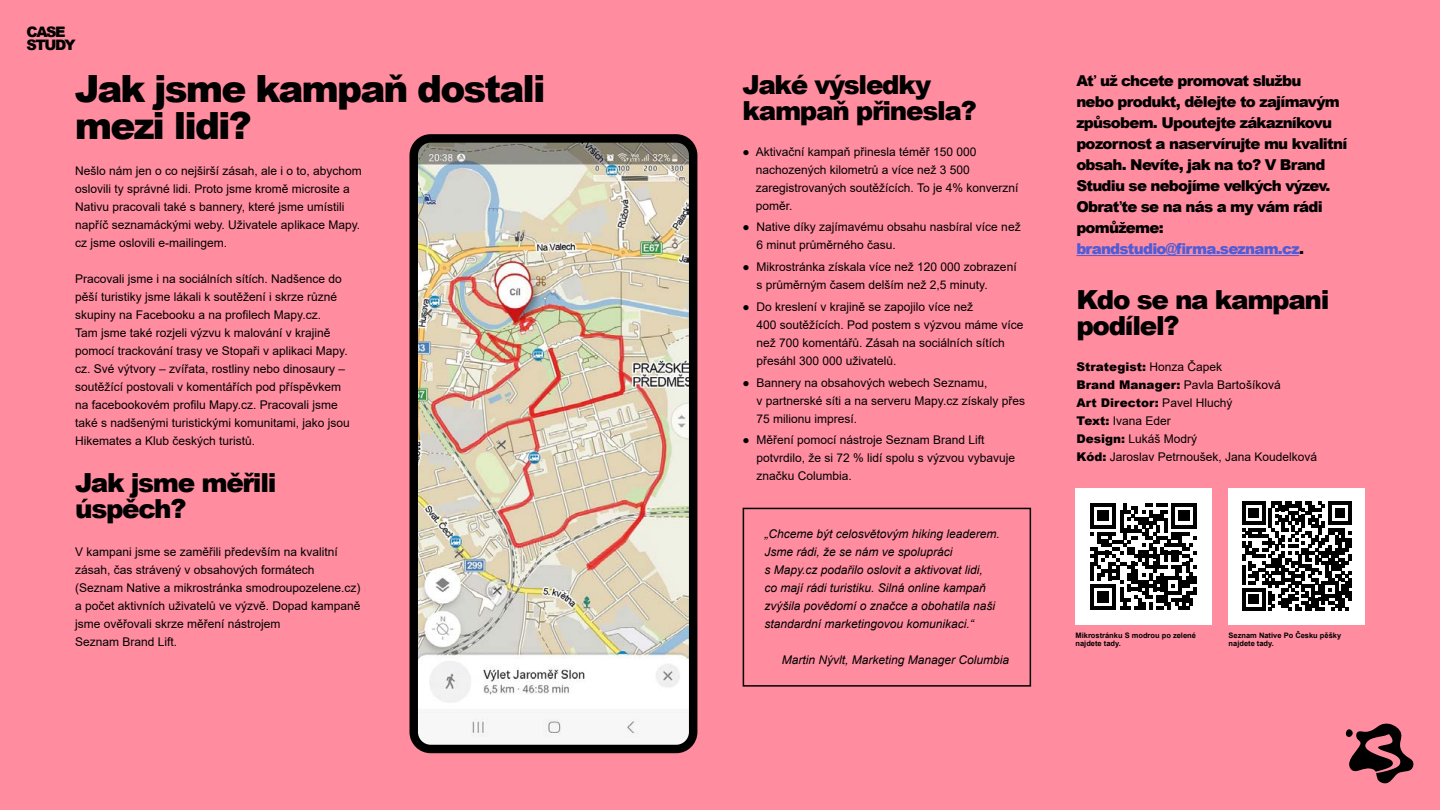
<style>
.page{position:relative;width:1440px;height:810px;background:#ff8c9f}
.page>*{position:absolute;margin:0;border:0;box-sizing:border-box;transform-origin:0 0}
.t1{font:900 37.5px/37.5px "Arial";letter-spacing:-.05em;color:#000}
.t2{font:900 26.25px/26.2px "Arial";letter-spacing:-.05em;color:#000}
.t3{font:900 15px/21px "Arial";letter-spacing:-.05em;color:#000}
.t4{font:900 14.48px/12.4px "Arial";letter-spacing:-.1em;color:#000}
.t5{font:12px/18px "Arial";color:#000}
.t6{font:italic 12px/18px "Arial";color:#000}
.t7{font:700 7.5px/7.9px "Arial";color:#000}
.s1{color:#4f5cd6}
.s2{font-weight:900}
</style>
<div class="page">
<svg style="left:1346px;top:724px;width:67px;height:59px"></svg>
<hr style="left:1076px;top:255px;width:223px;height:1px;background:#4f5cd6">
<div style="left:1076px;top:488px;width:136px;height:136px;background:#fff"></div>
<div style="left:1229px;top:488px;width:136px;height:136px;background:#fff"></div>
<div style="left:743px;top:508px;width:288px;height:179px;border:2px solid #000"></div>
<svg style="left:1090px;top:503px;width:107px;height:107px"></svg>
<svg style="left:1242px;top:501px;width:110px;height:110px"></svg>
<hr style="left:1348px;top:578px;width:4px;height:10px;background:#000">
<hr style="left:1348px;top:591px;width:4px;height:10px;background:#000">
<img style="left:410px;top:134px;width:287px;height:619px">
<p class="t4" style="left:27px;top:26px;width:51px">CASE<br>STUDY</p>
<h1 class="t1" style="left:75px;top:68px;width:472px">Jak jsme kampaň dostali mezi lidi?</h1>
<h2 class="t2" style="left:743px;top:70px;width:236px">Jaké výsledky kampaň přinesla?</h2>
<p class="t5" style="left:756px;top:142px;width:264px;text-indent:-13px">● Aktivační kampaň přinesla téměř 150 000 nachozených kilometrů a více než 3 500 zaregistrovaných soutěžících. To je 4% konverzní poměr.</p>
<p class="t5" style="left:757px;top:218px;width:266px;text-indent:-14px">● Native díky zajímavému obsahu nasbíral více než<br>6 minut průměrného času.</p>
<p class="t5" style="left:757px;top:258px;width:262px;text-indent:-14px">● Mikrostránka získala více než 120 000 zobrazení s průměrným časem delším než 2,5 minuty.</p>
<p class="t5" style="left:757px;top:298px;width:268px;text-indent:-14px">● Do kreslení v krajině se zapojilo více než<br>400 soutěžících. Pod postem s výzvou máme více než 700 komentářů. Zásah na sociálních sítích přesáhl 300 000 uživatelů.</p>
<p class="t5" style="left:757px;top:373px;width:270px;text-indent:-14px">● Bannery na obsahových webech Seznamu,<br>v partnerské síti a na serveru Mapy.cz získaly přes<br>75 milionu impresí.</p>
<p class="t5" style="left:757px;top:431px;width:260px;text-indent:-14px">● Měření pomocí nástroje Seznam Brand Lift potvrdilo, že si 72 % lidí spolu s výzvou vybavuje značku Columbia.</p>
<p class="t5" style="left:75px;top:162px;width:288px">Nešlo nám jen o co nejširší zásah, ale i o to, abychom oslovili ty správné lidi. Proto jsme kromě microsite a Nativu pracovali také s bannery, které jsme umístili napříč seznamáckými weby. Uživatele aplikace Mapy. cz jsme oslovili e-mailingem.</p>
<p class="t5" style="left:75px;top:270px;width:276px">Pracovali jsme i na sociálních sítích. Nadšence do pěší turistiky jsme lákali k soutěžení i skrze různé skupiny na Facebooku a na profilech Mapy.cz.<br>Tam jsme také rozjeli výzvu k malování v krajině pomocí trackování trasy ve Stopaři v aplikaci Mapy. cz. Své výtvory – zvířata, rostliny nebo dinosaury – soutěžící postovali v komentářích pod příspěvkem na facebookovém profilu Mapy.cz. Pracovali jsme také s nadšenými turistickými komunitami, jako jsou Hikemates a Klub českých turistů.</p>
<h2 class="t2" style="left:75px;top:469px;width:203px">Jak jsme měřili úspěch?</h2>
<p class="t5" style="left:75px;top:543px;width:287px">V kampani jsme se zaměřili především na kvalitní zásah, čas strávený v obsahových formátech (Seznam Native a mikrostránka smodroupozelene.cz) a počet aktivních uživatelů ve výzvě. Dopad kampaně jsme ověřovali skrze měření nástrojem<br>Seznam Brand Lift.</p>
<p class="t6" style="left:764px;top:525px;width:237px">„Chceme být celosvětovým hiking leaderem.<br>Jsme rádi, že se nám ve spolupráci<br>s Mapy.cz podařilo oslovit a aktivovat lidi,<br>co mají rádi turistiku. Silná online kampaň zvýšila povědomí o značce a obohatila naši standardní marketingovou komunikaci.“</p>
<p class="t6" style="left:782px;top:651px;width:229px">Martin Nývlt, Marketing Manager Columbia</p>
<p class="t3" style="left:1076px;top:69px;width:272px">Ať už chcete promovat službu<br>nebo produkt, dělejte to zajímavým způsobem. Upoutejte zákazníkovu pozornost a naservírujte mu kvalitní obsah. Nevíte, jak na to? V Brand<br>Studiu se nebojíme velkých výzev.<br>Obraťte se na nás a my vám rádi pomůžeme: <span class="s1">brandstudio@firma.seznam.cz</span>.</p>
<h2 class="t2" style="left:1076px;top:286px;width:255px">Kdo se na kampani podílel?</h2>
<p class="t5" style="left:1076px;top:358px;width:242px"><span class="s2">Strategist:</span> Honza Čapek<br><span class="s2">Brand Manager:</span> Pavla Bartošíková<br><span class="s2">Art Director:</span> Pavel Hluchý<br><span class="s2">Text:</span> Ivana Eder<br><span class="s2">Design:</span> Lukáš Modrý<br><span class="s2">Kód:</span> Jaroslav Petrnoušek, Jana Koudelková</p>
<p class="t7" style="left:1076px;top:631px;width:122px">Mikrostránku S modrou po zelené najdete tady.</p>
<p class="t7" style="left:1229px;top:631px;width:114px">Seznam Native Po Česku pěšky najdete tady.</p>
</div>
